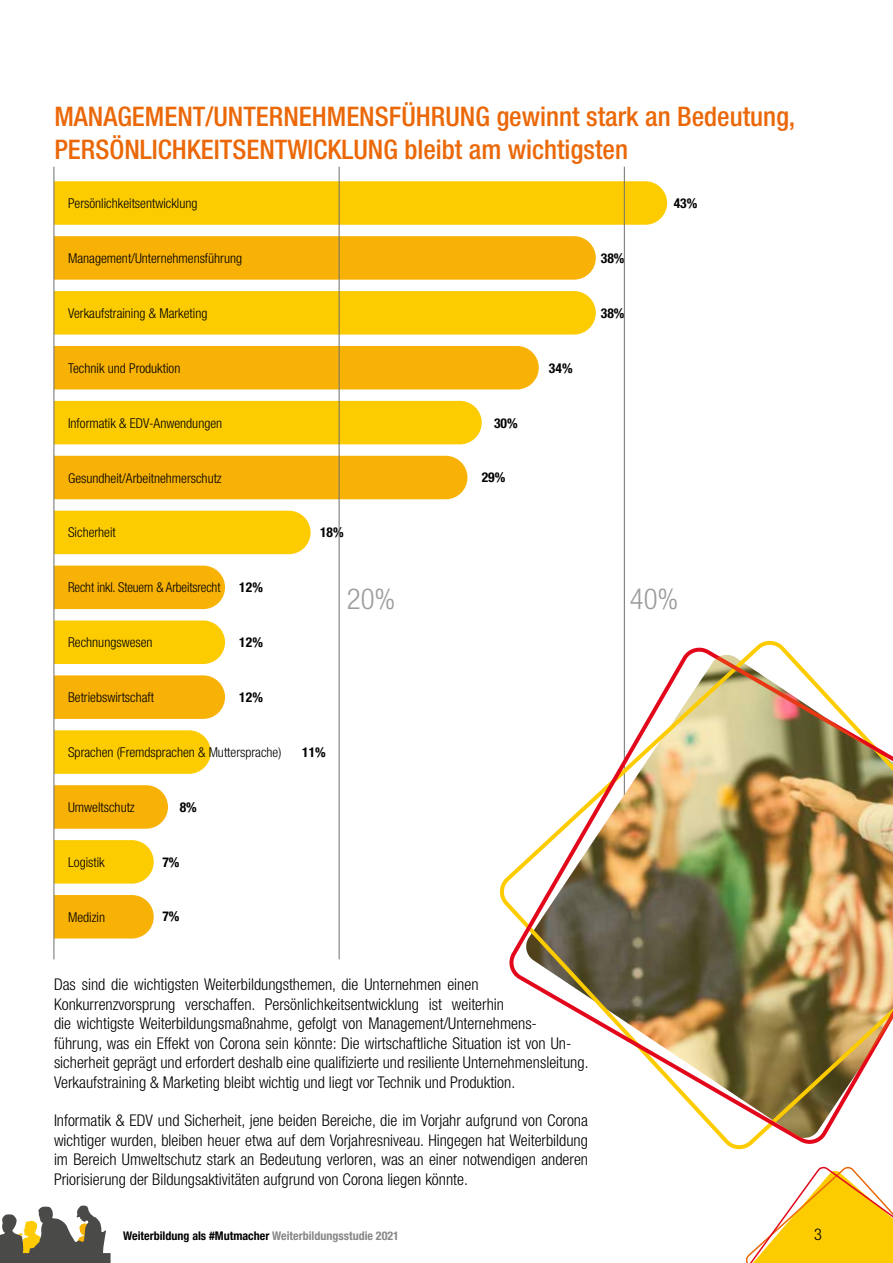
<style>
.page{position:relative;width:893px;height:1263px;background:#fff}
.page>*{position:absolute;margin:0;border:0;box-sizing:border-box;transform-origin:0 0}
.t1{font:300 condensed 28.95px "Helvetica Neue LT Std";color:#9d9d9c}
.t2{font:500 condensed 27px/32.4px "Helvetica Neue LT Std";color:#eb6808}
.t3{font:300 condensed 16.2px/19.5px "Helvetica Neue LT Std";color:#000}
.t4{font:300 condensed 13.65px "Helvetica Neue LT Std";color:#000}
.t5{font:700 condensed 13.65px "Helvetica Neue LT Std";color:#000}
.t6{font:700 condensed 12px "Helvetica Neue LT Std";color:#000}
.s1{color:#878787}
</style>
<div class="page">
<svg style="left:745px;top:1166px;width:148px;height:97px"></svg>
<svg style="left:0;top:1205px;width:111px;height:58px"></svg>
<div style="left:54px;top:236px;width:542px;height:44px;background:#f8b205"></div>
<div style="left:54px;top:456px;width:413px;height:43px;background:#f8b205"></div>
<svg style="left:54px;top:785px;width:114px;height:44px;background:#f7b512"></svg>
<div style="left:54px;top:346px;width:485px;height:43px;background:#f8b205"></div>
<svg style="left:54px;top:675px;width:171px;height:44px;background:#f7b40e"></svg>
<div style="left:54px;top:566px;width:171px;height:43px;background:#f8b205"></div>
<div style="left:54px;top:895px;width:100px;height:43px;background:#f8b205"></div>
<div style="left:54px;top:181px;width:613px;height:44px;background:#fdcc00"></div>
<div style="left:54px;top:401px;width:428px;height:43px;background:#fdcc00"></div>
<svg style="left:54px;top:730px;width:157px;height:44px;background:#fccd0b"></svg>
<div style="left:54px;top:291px;width:542px;height:44px;background:#fdcc00"></div>
<div style="left:54px;top:620px;width:171px;height:44px;background:#fdcc00"></div>
<div style="left:54px;top:511px;width:257px;height:43px;background:#fdcc00"></div>
<svg style="left:54px;top:840px;width:100px;height:44px;background:#fcce0f"></svg>
<hr style="left:53px;top:167px;width:1px;height:792px;background:#706f6f">
<hr style="left:339px;top:167px;width:1px;height:792px;background:#706f6f">
<hr style="left:624px;top:167px;width:1px;height:792px;background:#706f6f">
<svg style="left:508px;top:642px;width:313px;height:508px"></svg>
<img style="left:524px;top:652px;width:369px;height:488px">
<h2 class="t2" style="left:54px;top:100px;width:742px">MANAGEMENT/UNTERNEHMENSFÜHRUNG gewinnt stark an Bedeutung,<br>PERSÖNLICHKEITSENTWICKLUNG bleibt am wichtigsten</h2>
<p class="t4" style="left:68px;top:195px;width:131px">Persönlichkeitsentwicklung</p>
<p class="t4" style="left:68px;top:250px;width:176px">Management/Unternehmensführung</p>
<p class="t4" style="left:68px;top:305px;width:141px">Verkaufstraining &amp; Marketing</p>
<p class="t4" style="left:68px;top:360px;width:114px">Technik und Produktion</p>
<p class="t4" style="left:68px;top:415px;width:156px">Informatik &amp; EDV-Anwendungen</p>
<p class="t4" style="left:68px;top:470px;width:155px">Gesundheit/Arbeitnehmerschutz</p>
<p class="t4" style="left:68px;top:525px;width:49px">Sicherheit</p>
<p class="t4" style="left:68px;top:580px;width:154px">Recht inkl. Steuern &amp; Arbeitsrecht</p>
<p class="t5" style="left:239px;top:579px;width:25px">12%</p>
<p class="t4" style="left:68px;top:635px;width:86px">Rechnungswesen</p>
<p class="t5" style="left:239px;top:634px;width:25px">12%</p>
<p class="t4" style="left:68px;top:689px;width:87px">Betriebswirtschaft</p>
<p class="t5" style="left:239px;top:689px;width:25px">12%</p>
<p class="t4" style="left:68px;top:744px;width:215px">Sprachen (Fremdsprachen &amp; Muttersprache)</p>
<p class="t4" style="left:68px;top:799px;width:68px">Umweltschutz</p>
<p class="t5" style="left:180px;top:799px;width:19px">8%</p>
<p class="t4" style="left:68px;top:854px;width:38px">Logistik</p>
<p class="t5" style="left:162px;top:853px;width:19px">7%</p>
<p class="t4" style="left:68px;top:909px;width:38px">Medizin</p>
<p class="t5" style="left:162px;top:908px;width:19px">7%</p>
<p class="t5" style="left:320px;top:524px;width:25px">18%</p>
<p class="t5" style="left:494px;top:414px;width:25px">30%</p>
<p class="t5" style="left:482px;top:469px;width:25px">29%</p>
<p class="t5" style="left:549px;top:360px;width:25px">34%</p>
<p class="t5" style="left:601px;top:249px;width:25px">38%</p>
<p class="t5" style="left:601px;top:305px;width:25px">38%</p>
<p class="t5" style="left:674px;top:195px;width:25px">43%</p>
<h1 class="t1" style="left:347px;top:582px;width:50px">20%</h1>
<h1 class="t1" style="left:630px;top:582px;width:50px">40%</h1>
<p class="t5" style="left:302px;top:744px;width:25px">11%</p>
<p class="t3" style="left:54px;top:975px;width:536px">Das sind die wichtigsten Weiterbildungsthemen, die Unternehmen einen Konkurrenzvorsprung verschaffen. Persönlichkeitsentwicklung ist weiterhin<br>die wichtigste Weiterbildungsmaßnahme, gefolgt von Management/Unternehmens&shy;führung, was ein Effekt von Corona sein könnte: Die wirtschaftliche Situation ist von Un&shy;sicherheit geprägt und erfordert deshalb eine qualifizierte und resiliente Unternehmensleitung.<br>Verkaufstraining &amp; Marketing bleibt wichtig und liegt vor Technik und Produktion.</p>
<p class="t3" style="left:54px;top:1111px;width:536px;text-align:justify">Informatik &amp; EDV und Sicherheit, jene beiden Bereiche, die im Vorjahr aufgrund von Corona wichtiger wurden, bleiben heuer etwa auf dem Vorjahresniveau. Hingegen hat Weiterbildung im Bereich Umweltschutz stark an Bedeutung verloren, was an einer notwendigen anderen Priorisierung der Bildungsaktivitäten aufgrund von Corona liegen könnte.</p>
<p class="t6" style="left:123px;top:1229px;width:277px">Weiterbildung als #Mutmacher <span class="s1">Weiterbildungsstudie 2021</span></p>
<p class="t3" style="left:814px;top:1225px;width:9px">3</p>
</div>
